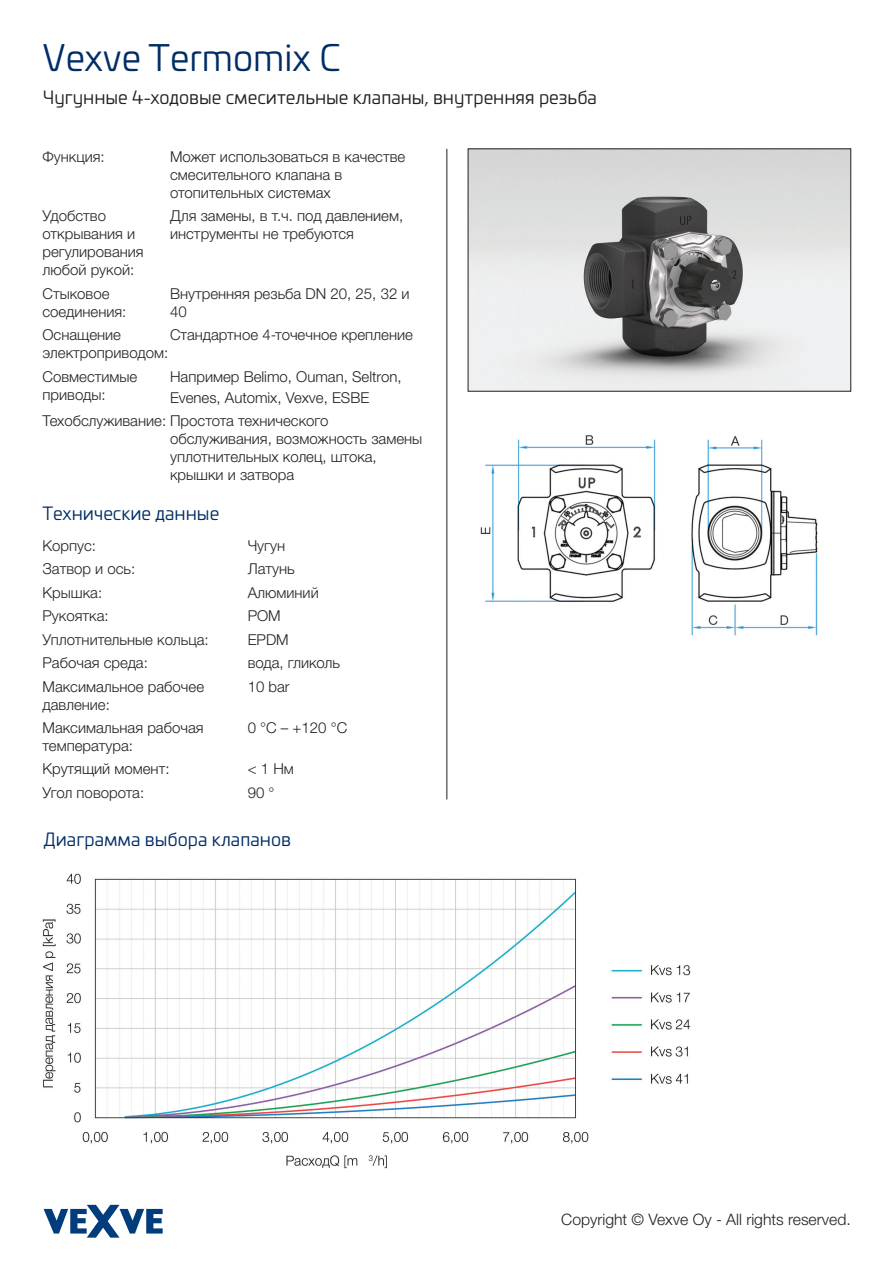
<style>
.page{position:relative;width:893px;height:1263px;background:#fff}
.page>*{position:absolute;margin:0;border:0;box-sizing:border-box;transform-origin:0 0}
.t1{font:36px "Univia Pro";color:#002d66}
.t2{font:18px "Univia Pro";color:#231f20}
.t3{font:18px "Univia Pro";color:#002d66}
.t4{font:300 15.75px "Helvetica Neue LTW1 G";color:#231f20}
.t5{font:300 15px/18px "Helvetica Neue LTW1 G";color:#231f20}
</style>
<div class="page">
<svg style="left:44px;top:1205px;width:119px;height:33px"></svg>
<img style="left:470px;top:151px;width:379px;height:238px">
<hr style="left:446px;top:149px;width:1px;height:650px;background:#231f20">
<img style="left:480px;top:435px;width:338px;height:201px">
<img style="left:42px;top:873px;width:649px;height:296px">
<h1 class="t1" style="left:43px;top:32px;width:300px">Vexve Termomix C</h1>
<p class="t2" style="left:43px;top:84px;width:555px">Чугунные 4-ходовые смесительные клапаны, внутренняя резьба</p>
<p class="t5" style="left:43px;top:147px;width:64px">Функция:</p>
<p class="t5" style="left:170px;top:147px;width:237px">Может использоваться в качестве смесительного клапана в отопительных системах</p>
<p class="t5" style="left:43px;top:207px;width:103px">Удобство открывания и регулирования любой рукой:</p>
<p class="t5" style="left:170px;top:207px;width:235px">Для замены, в т.ч. под давлением, инструменты не требуются</p>
<p class="t5" style="left:43px;top:284px;width:85px">Стыковое соединения:</p>
<p class="t5" style="left:170px;top:284px;width:241px">Внутренняя резьба DN 20, 25, 32 и<br>40</p>
<p class="t5" style="left:43px;top:326px;width:127px">Оснащение электроприводом:</p>
<p class="t5" style="left:170px;top:326px;width:244px">Стандартное 4-точечное крепление</p>
<p class="t5" style="left:43px;top:367px;width:96px">Совместимые приводы:</p>
<p class="t5" style="left:170px;top:366px;width:233px;line-height:21px">Например Belimo, Ouman, Seltron,<br>Evenes, Automix, Vexve, ESBE</p>
<p class="t5" style="left:170px;top:412px;width:254px;text-indent:-128px">Техобслуживание: Простота технического обслуживания, возможность замены уплотнительных колец, штока, крышки и затвора</p>
<p class="t3" style="left:43px;top:501px;width:178px">Технические данные</p>
<p class="t5" style="left:43px;top:536px;width:55px">Корпус:</p>
<p class="t5" style="left:248px;top:536px;width:39px">Чугун</p>
<p class="t5" style="left:43px;top:560px;width:94px">Затвор и ось:</p>
<p class="t5" style="left:248px;top:560px;width:49px">Латунь</p>
<p class="t5" style="left:43px;top:583px;width:61px">Крышка:</p>
<p class="t5" style="left:248px;top:583px;width:73px">Алюминий</p>
<p class="t5" style="left:43px;top:607px;width:68px">Рукоятка:</p>
<p class="t5" style="left:248px;top:607px;width:35px">POM</p>
<p class="t5" style="left:43px;top:630px;width:168px">Уплотнительные кольца:</p>
<p class="t5" style="left:248px;top:630px;width:43px">EPDM</p>
<p class="t5" style="left:43px;top:654px;width:107px">Рабочая среда:</p>
<p class="t5" style="left:248px;top:654px;width:94px">вода, гликоль</p>
<p class="t5" style="left:43px;top:677px;width:163px">Максимальное рабочее давление:</p>
<p class="t5" style="left:248px;top:677px;width:43px">10 bar</p>
<p class="t5" style="left:43px;top:719px;width:163px">Максимальная рабочая температура:</p>
<p class="t5" style="left:248px;top:719px;width:101px">0 °C – +120 °C</p>
<p class="t5" style="left:43px;top:760px;width:129px">Крутящий момент:</p>
<p class="t5" style="left:248px;top:760px;width:48px">&lt; 1 Нм</p>
<p class="t5" style="left:43px;top:783px;width:103px">Угол поворота:</p>
<p class="t5" style="left:248px;top:783px;width:28px">90 °</p>
<p class="t3" style="left:44px;top:827px;width:249px">Диаграмма выбора клапанов</p>
<p class="t4" style="left:561px;top:1210px;width:291px">Copyright © Vexve Oy - All rights reserved.</p>
</div>
